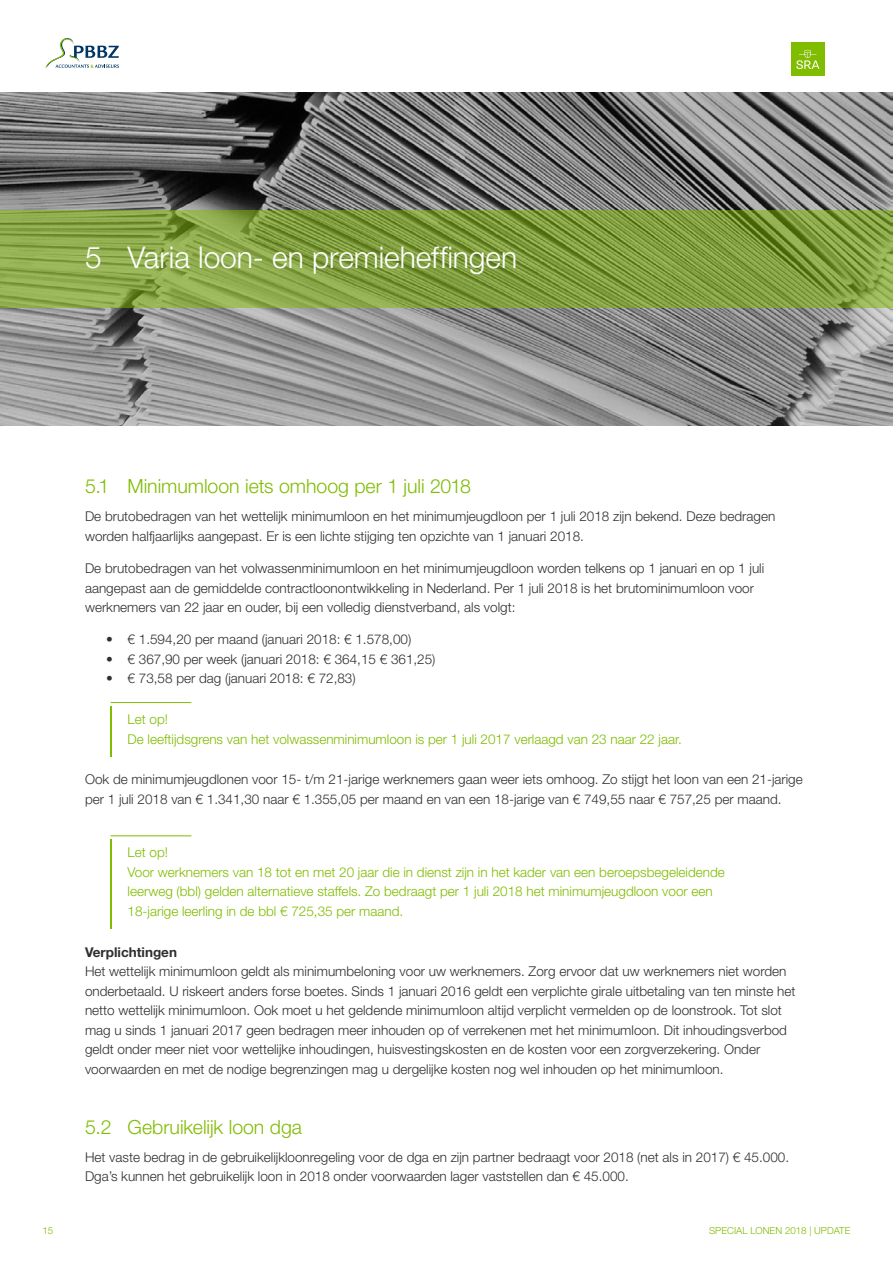
<style>
.page{position:relative;width:893px;height:1263px;background:#fff}
.page>*{position:absolute;margin:0;border:0;box-sizing:border-box;transform-origin:0 0}
.t1{font:300 30px "Helvetica Neue LT Std";letter-spacing:-.005em;color:#fff}
.t2{font:300 19.5px "Helvetica Neue LT Std";color:#80bc00}
.t3{font:300 13.5px/19.5px "Helvetica Neue LT Std";color:#2f2f2f}
.t4{font:300 13.5px/19.5px "Helvetica Neue LT Std";color:#80bc00}
.t5{font:700 13.5px "Helvetica Neue LT Std";color:#2f2f2f}
.t6{font:300 9.75px "Helvetica Neue LT Std";color:#80bc00}
</style>
<div class="page">
<img style="left:0;top:92px;width:893px;height:333px">
<svg style="left:0;top:210px;width:893px;height:98px;background:#82a042"></svg>
<div style="left:791px;top:43px;width:34px;height:33px;background:#80bc00"></div>
<svg style="left:796px;top:50px;width:23px;height:19px"></svg>
<svg style="left:45px;top:38px;width:74px;height:31px"></svg>
<hr style="left:111px;top:706px;width:1px;height:50px;background:#80bc00">
<hr style="left:111px;top:702px;width:80px;height:1px;background:#80bc00">
<hr style="left:111px;top:839px;width:1px;height:89px;background:#80bc00">
<hr style="left:111px;top:835px;width:80px;height:1px;background:#80bc00">
<h1 class="t1" style="left:85px;top:239px;width:434px">5 Varia loon- en premieheffingen</h1>
<h2 class="t2" style="left:85px;top:474px;width:387px">5.1 Minimumloon iets omhoog per 1 juli 2018</h2>
<p class="t3" style="left:85px;top:507px;width:692px">De brutobedragen van het wettelijk minimumloon en het minimumjeugdloon per 1 juli 2018 zijn bekend. Deze bedragen worden halfjaarlijks aangepast. Er is een lichte stijging ten opzichte van 1 januari 2018.</p>
<p class="t3" style="left:85px;top:558px;width:681px">De brutobedragen van het volwassenminimumloon en het minimumjeugdloon worden telkens op 1 januari en op 1 juli aangepast aan de gemiddelde contractloonontwikkeling in Nederland. Per 1 juli 2018 is het brutominimumloon voor werknemers van 22 jaar en ouder, bij een volledig dienstverband, als volgt:</p>
<p class="t3" style="left:106px;top:629px;width:306px">• € 1.594,20 per maand (januari 2018: € 1.578,00)</p>
<p class="t3" style="left:106px;top:649px;width:331px">• € 367,90 per week (januari 2018: € 364,15 € 361,25)</p>
<p class="t3" style="left:106px;top:668px;width:251px">• € 73,58 per dag (januari 2018: € 72,83)</p>
<p class="t4" style="left:128px;top:709px;width:556px">Let op!<br>De leeftijdsgrens van het volwassenminimumloon is per 1 juli 2017 verlaagd van 23 naar 22 jaar.</p>
<p class="t3" style="left:85px;top:769px;width:719px">Ook de minimumjeugdlonen voor 15- t/m 21-jarige werknemers gaan weer iets omhoog. Zo stijgt het loon van een 21-jarige per 1 juli 2018 van € 1.341,30 naar € 1.355,05 per maand en van een 18-jarige van € 749,55 naar € 757,25 per maand.</p>
<p class="t4" style="left:128px;top:842px;width:599px">Let op!<br>Voor werknemers van 18 tot en met 20 jaar die in dienst zijn in het kader van een beroepsbegeleidende leerweg (bbl) gelden alternatieve staffels. Zo bedraagt per 1 juli 2018 het minimumjeugdloon voor een 18-jarige leerling in de bbl € 725,35 per maand.</p>
<p class="t5" style="left:85px;top:943px;width:93px">Verplichtingen</p>
<p class="t3" style="left:85px;top:961px;width:712px">Het wettelijk minimumloon geldt als minimumbeloning voor uw werknemers. Zorg ervoor dat uw werknemers niet worden onderbetaald. U riskeert anders forse boetes. Sinds 1 januari 2016 geldt een verplichte girale uitbetaling van ten minste het netto wettelijk minimumloon. Ook moet u het geldende minimumloon altijd verplicht vermelden op de loonstrook. Tot slot mag u sinds 1 januari 2017 geen bedragen meer inhouden op of verrekenen met het minimumloon. Dit inhoudingsverbod geldt onder meer niet voor wettelijke inhoudingen, huisvestingskosten en de kosten voor een zorgverzekering. Onder voorwaarden en met de nodige begrenzingen mag u dergelijke kosten nog wel inhouden op het minimumloon.</p>
<h2 class="t2" style="left:85px;top:1115px;width:218px">5.2 Gebruikelijk loon dga</h2>
<p class="t3" style="left:85px;top:1147px;width:706px">Het vaste bedrag in de gebruikelijkloonregeling voor de dga en zijn partner bedraagt voor 2018 (net als in 2017) € 45.000.<br>Dga’s kunnen het gebruikelijk loon in 2018 onder voorwaarden lager vaststellen dan € 45.000.</p>
<p class="t6" style="left:43px;top:1224px;width:12px">15</p>
<p class="t6" style="left:709px;top:1224px;width:143px">SPECIAL LONEN 2018 | UPDATE</p>
</div>
